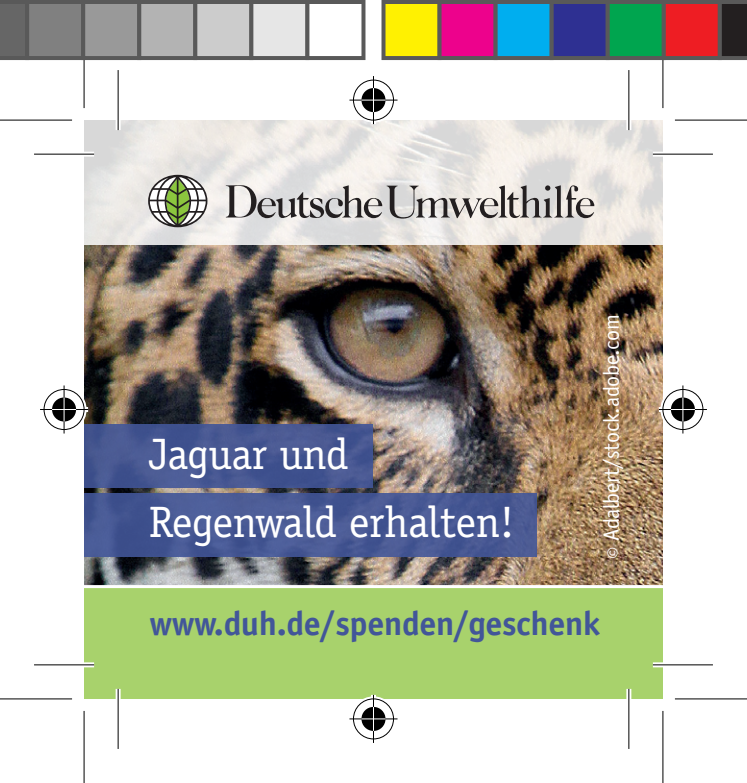
<style>
.page{position:relative;width:747px;height:783px;background:#fff}
.page>*{position:absolute;margin:0;border:0;box-sizing:border-box;transform-origin:0 0}
.t1{font:44px/68px "Officina Serif";letter-spacing:-.01em;color:#fff}
.t2{font:700 34px "Officina Sans";letter-spacing:-.01em;color:#425699}
.t3{font:22px "Officina Sans";letter-spacing:-.01em;color:#fff}
</style>
<div class="page">
<img style="left:84px;top:245px;width:578px;height:340px">
<div style="left:84px;top:585px;width:578px;height:113px;background:#a8d26c"></div>
<svg style="left:84px;top:120px;width:578px;height:125px;background:#e9e6e3"></svg>
<svg style="left:226px;top:185px;width:368px;height:38px;background:#bbb8b6"></svg>
<svg style="left:148px;top:175px;width:59px;height:52px"></svg>
<div style="left:84px;top:424px;width:289px;height:63px;background:#485892"></div>
<div style="left:84px;top:493px;width:452px;height:63px;background:#495a94"></div>
<hr style="left:34px;top:152px;width:60px;height:4px;background:#fff">
<hr style="left:652px;top:152px;width:60px;height:4px;background:#fff">
<svg style="left:34px;top:662px;width:60px;height:5px"></svg>
<svg style="left:652px;top:662px;width:60px;height:5px"></svg>
<div style="left:116px;top:70px;width:5px;height:60px;background:#fff"></div>
<div style="left:116px;top:688px;width:5px;height:60px;background:#fff"></div>
<svg style="left:626px;top:70px;width:5px;height:60px"></svg>
<svg style="left:626px;top:688px;width:5px;height:60px"></svg>
<hr style="left:34px;top:153px;width:60px;height:2px;background:#000">
<hr style="left:652px;top:153px;width:60px;height:2px;background:#000">
<hr style="left:34px;top:664px;width:60px;height:1px;background:#000">
<hr style="left:652px;top:664px;width:60px;height:1px;background:#000">
<hr style="left:117px;top:70px;width:2px;height:60px;background:#000">
<hr style="left:117px;top:688px;width:2px;height:60px;background:#000">
<hr style="left:628px;top:70px;width:1px;height:60px;background:#000">
<hr style="left:628px;top:688px;width:1px;height:60px;background:#000">
<svg style="left:0;top:699px;width:72px;height:1px"></svg>
<svg style="left:675px;top:699px;width:71px;height:1px"></svg>
<svg style="left:661px;top:60px;width:4px;height:48px"></svg>
<svg style="left:663px;top:711px;width:1px;height:71px"></svg>
<hr style="left:0;top:119px;width:72px;height:2px;background:#000">
<hr style="left:674px;top:119px;width:72px;height:2px;background:#000">
<hr style="left:0;top:698px;width:72px;height:1px;background:#000">
<hr style="left:674px;top:698px;width:72px;height:1px;background:#000">
<hr style="left:83px;top:36px;width:2px;height:72px;background:#000">
<hr style="left:83px;top:710px;width:2px;height:72px;background:#000">
<hr style="left:662px;top:36px;width:1px;height:72px;background:#000">
<hr style="left:662px;top:710px;width:1px;height:72px;background:#000">
<div style="left:351px;top:78px;width:45px;height:44px;border:5px solid #fff;border-radius:50%"></div>
<hr style="left:349px;top:98px;width:48px;height:4px;background:#fff">
<div style="left:371px;top:76px;width:5px;height:48px;background:#fff"></div>
<div style="left:359px;top:86px;width:29px;height:28px;border:5px solid #fff;border-radius:50%"></div>
<div style="left:353px;top:80px;width:41px;height:40px;border:1px solid #000;border-radius:50%"></div>
<hr style="left:349px;top:99px;width:48px;height:2px;background:#000">
<hr style="left:372px;top:76px;width:2px;height:48px;background:#000">
<div style="left:361px;top:88px;width:24px;height:24px;background:#000;border-radius:50%"></div>
<hr style="left:361px;top:99px;width:24px;height:2px;background:#fff">
<hr style="left:372px;top:88px;width:2px;height:24px;background:#fff">
<div style="left:351px;top:696px;width:45px;height:45px;border:5px solid #fff;border-radius:50%"></div>
<svg style="left:349px;top:716px;width:48px;height:5px"></svg>
<div style="left:371px;top:694px;width:5px;height:48px;background:#fff"></div>
<div style="left:359px;top:704px;width:29px;height:29px;border:5px solid #fff;border-radius:50%"></div>
<div style="left:353px;top:698px;width:41px;height:41px;border:1px solid #000;border-radius:50%"></div>
<hr style="left:349px;top:718px;width:48px;height:1px;background:#000">
<hr style="left:372px;top:694px;width:2px;height:48px;background:#000">
<div style="left:361px;top:706px;width:24px;height:24px;background:#000;border-radius:50%"></div>
<svg style="left:361px;top:718px;width:24px;height:1px"></svg>
<hr style="left:372px;top:706px;width:2px;height:24px;background:#fff">
<div style="left:42px;top:387px;width:45px;height:45px;border:5px solid #fff;border-radius:50%"></div>
<div style="left:40px;top:407px;width:48px;height:5px;background:#fff"></div>
<div style="left:62px;top:385px;width:5px;height:48px;background:#fff"></div>
<div style="left:50px;top:395px;width:29px;height:29px;border:5px solid #fff;border-radius:50%"></div>
<div style="left:44px;top:389px;width:41px;height:41px;border:1px solid #000;border-radius:50%"></div>
<hr style="left:40px;top:408px;width:48px;height:2px;background:#000">
<hr style="left:63px;top:385px;width:2px;height:48px;background:#000">
<div style="left:52px;top:397px;width:24px;height:24px;background:#000;border-radius:50%"></div>
<hr style="left:52px;top:408px;width:24px;height:2px;background:#fff">
<hr style="left:63px;top:397px;width:2px;height:24px;background:#fff">
<div style="left:660px;top:387px;width:45px;height:45px;border:5px solid #fff;border-radius:50%"></div>
<div style="left:658px;top:407px;width:48px;height:5px;background:#fff"></div>
<svg style="left:680px;top:385px;width:5px;height:48px"></svg>
<div style="left:668px;top:395px;width:29px;height:29px;border:5px solid #fff;border-radius:50%"></div>
<div style="left:662px;top:389px;width:41px;height:41px;border:1px solid #000;border-radius:50%"></div>
<hr style="left:658px;top:408px;width:48px;height:2px;background:#000">
<hr style="left:682px;top:385px;width:1px;height:48px;background:#000">
<div style="left:670px;top:397px;width:24px;height:24px;background:#000;border-radius:50%"></div>
<hr style="left:670px;top:408px;width:24px;height:2px;background:#fff">
<svg style="left:682px;top:397px;width:1px;height:24px"></svg>
<svg style="left:0;top:0;width:25px;height:60px"></svg>
<div style="left:27px;top:2px;width:56px;height:56px;background:#808080"></div>
<div style="left:25px;top:0;width:60px;height:60px;border:4px solid #595959"></div>
<div style="left:83px;top:2px;width:56px;height:56px;background:#999"></div>
<div style="left:81px;top:0;width:60px;height:60px;border:4px solid #595959"></div>
<div style="left:139px;top:2px;width:56px;height:56px;background:#b3b3b3"></div>
<div style="left:137px;top:0;width:60px;height:60px;border:4px solid #595959"></div>
<div style="left:195px;top:2px;width:56px;height:56px;background:#ccc"></div>
<div style="left:193px;top:0;width:60px;height:60px;border:4px solid #595959"></div>
<div style="left:251px;top:2px;width:56px;height:56px;background:#e6e6e6"></div>
<div style="left:249px;top:0;width:60px;height:60px;border:4px solid #595959"></div>
<div style="left:305px;top:0;width:60px;height:60px;border:4px solid #595959"></div>
<div style="left:383px;top:2px;width:56px;height:56px;background:#fff101"></div>
<div style="left:381px;top:0;width:60px;height:60px;border:4px solid #595959"></div>
<div style="left:439px;top:2px;width:56px;height:56px;background:#ed028c"></div>
<div style="left:437px;top:0;width:60px;height:60px;border:4px solid #595959"></div>
<div style="left:495px;top:2px;width:56px;height:56px;background:#00aeef"></div>
<div style="left:493px;top:0;width:60px;height:60px;border:4px solid #595959"></div>
<div style="left:551px;top:2px;width:56px;height:56px;background:#2e3092"></div>
<div style="left:549px;top:0;width:60px;height:60px;border:4px solid #595959"></div>
<div style="left:607px;top:2px;width:56px;height:56px;background:#00a54f"></div>
<div style="left:605px;top:0;width:60px;height:60px;border:4px solid #595959"></div>
<div style="left:663px;top:2px;width:56px;height:56px;background:#ee1d23"></div>
<div style="left:661px;top:0;width:60px;height:60px;border:4px solid #595959"></div>
<svg style="left:717px;top:0;width:29px;height:60px;background:#352d2e"></svg>
<p class="t1" style="left:149px;top:419px;width:367px">Jaguar und<br>Regenwald erhalten!</p>
<p class="t3" style="left:598px;top:559px;width:247px;rotate:-90deg">© Adalbert/stock.adobe.com</p>
<p class="t2" style="left:149px;top:601px;width:452px">www.duh.de/spenden/geschenk</p>
</div>
